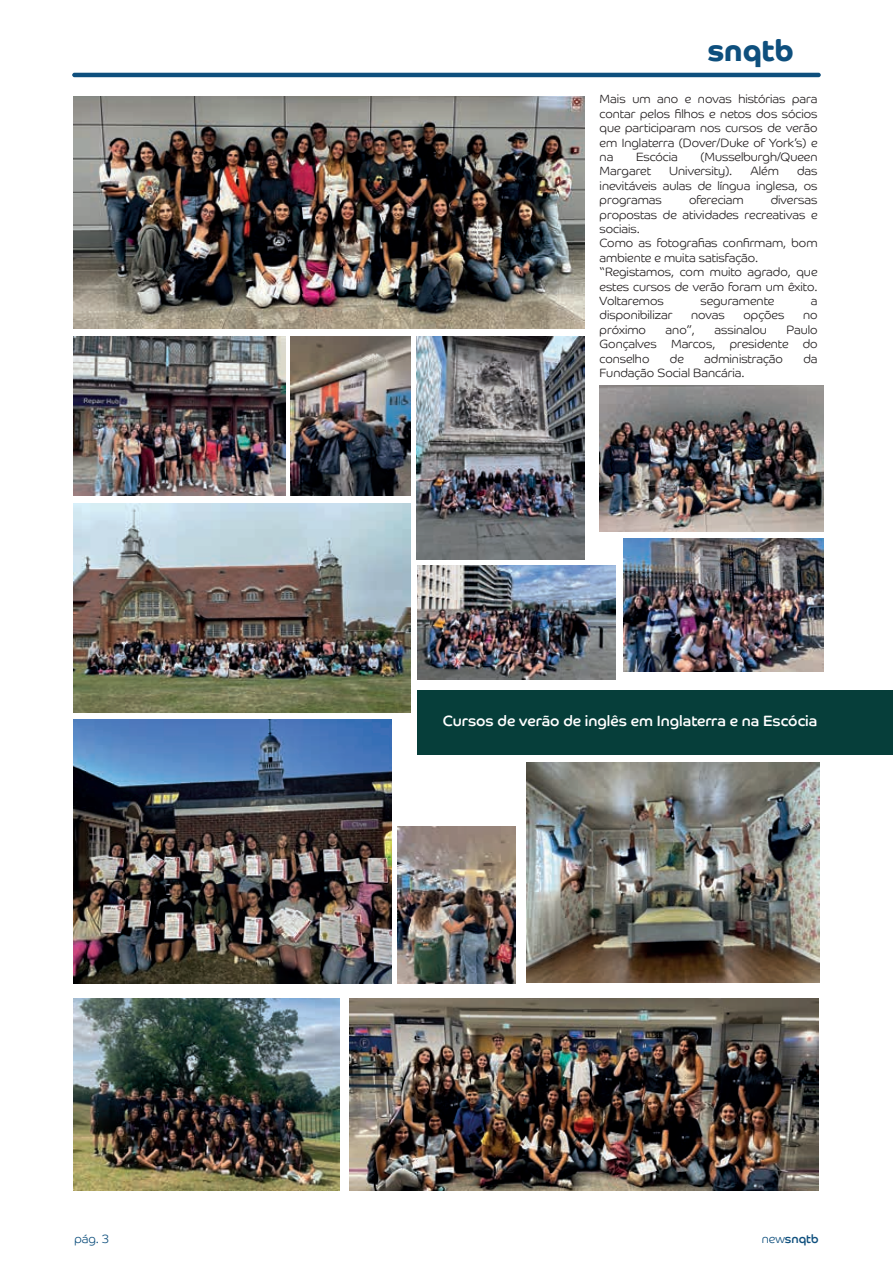
<style>
.page{position:relative;width:893px;height:1263px;background:#fff}
.page>*{position:absolute;margin:0;border:0;box-sizing:border-box;transform-origin:0 0}
.t1{font:700 30px "Co Headline";color:#0e4f7d}
.t2{font:15px "Co Headline";color:#fff}
.t3{font:300 12px/14.4px "Co Headline";color:#231f20;text-align:justify}
.t4{font:12px "Co Headline";color:#0e4f7d}
.t5{font:300 12px "Co Headline";color:#0e4f7d}
.s1{font-weight:300}
</style>
<div class="page">
<hr style="left:72px;top:73px;width:749px;height:4px;background:#0e4f7d;border-radius:2px">
<img style="left:350px;top:998px;width:469px;height:193px">
<img style="left:73px;top:97px;width:511px;height:231px">
<img style="left:418px;top:565px;width:198px;height:114px">
<img style="left:417px;top:336px;width:167px;height:224px">
<img style="left:73px;top:336px;width:213px;height:159px">
<img style="left:73px;top:998px;width:266px;height:193px">
<img style="left:73px;top:720px;width:318px;height:263px">
<img style="left:623px;top:538px;width:200px;height:133px">
<img style="left:526px;top:763px;width:293px;height:220px">
<img style="left:600px;top:386px;width:223px;height:146px">
<img style="left:291px;top:336px;width:119px;height:159px">
<img style="left:397px;top:826px;width:118px;height:157px">
<img style="left:73px;top:504px;width:337px;height:208px">
<div style="left:418px;top:690px;width:475px;height:65px;background:#063e3a"></div>
<h1 class="t1" style="left:708px;top:33px;width:88px">snqtb</h1>
<p class="t3" style="left:600px;top:92px;width:219px">Mais um ano e novas histórias para contar pelos filhos e netos dos sócios que participaram nos cursos de verão em Inglaterra (Dover/Duke of York’s) e na</p>
<p class="t3" style="left:636px;top:150px;width:43px">Escócia</p>
<p class="t3" style="left:700px;top:150px;width:119px">(Musselburgh/Queen</p>
<p class="t3" style="left:600px;top:164px;width:53px">Margaret</p>
<p class="t3" style="left:669px;top:164px;width:65px">University).</p>
<p class="t3" style="left:751px;top:164px;width:30px">Além</p>
<p class="t3" style="left:600px;top:164px;width:219px;text-indent:197px">das inevitáveis aulas de língua inglesa, os programas</p>
<p class="t3" style="left:600px;top:193px;width:219px;text-align:left;text-indent:171px">diversas propostas de atividades recreativas e sociais.<br>Como as fotografias confirmam, bom ambiente e muita satisfação. “Registamos, com muito agrado, que estes cursos de verão foram um êxito.<br>Voltaremos</p>
<p class="t3" style="left:689px;top:193px;width:56px">ofereciam</p>
<p class="t3" style="left:700px;top:294px;width:75px">seguramente</p>
<p class="t3" style="left:811px;top:294px;width:8px">a</p>
<p class="t3" style="left:600px;top:308px;width:74px">disponibilizar</p>
<p class="t3" style="left:691px;top:308px;width:35px">novas</p>
<p class="t3" style="left:743px;top:308px;width:42px">opções</p>
<p class="t3" style="left:803px;top:308px;width:16px">no</p>
<p class="t3" style="left:600px;top:322px;width:48px">próximo</p>
<p class="t3" style="left:666px;top:322px;width:31px">ano”,</p>
<p class="t3" style="left:715px;top:322px;width:54px">assinalou</p>
<p class="t3" style="left:600px;top:322px;width:219px;text-indent:187px">Paulo Gonçalves Marcos, presidente do conselho</p>
<p class="t3" style="left:670px;top:351px;width:15px">de</p>
<p class="t3" style="left:704px;top:351px;width:80px">administração</p>
<p class="t3" style="left:803px;top:351px;width:16px">da</p>
<p class="t3" style="left:600px;top:366px;width:146px">Fundação Social Bancária.</p>
<p class="t2" style="left:443px;top:712px;width:376px">Cursos de verão de inglês em Inglaterra e na Escócia</p>
<p class="t5" style="left:74px;top:1232px;width:36px">pág. 3</p>
<p class="t4" style="left:762px;top:1232px;width:58px"><span class="s1">new</span>snqtb</p>
</div>
